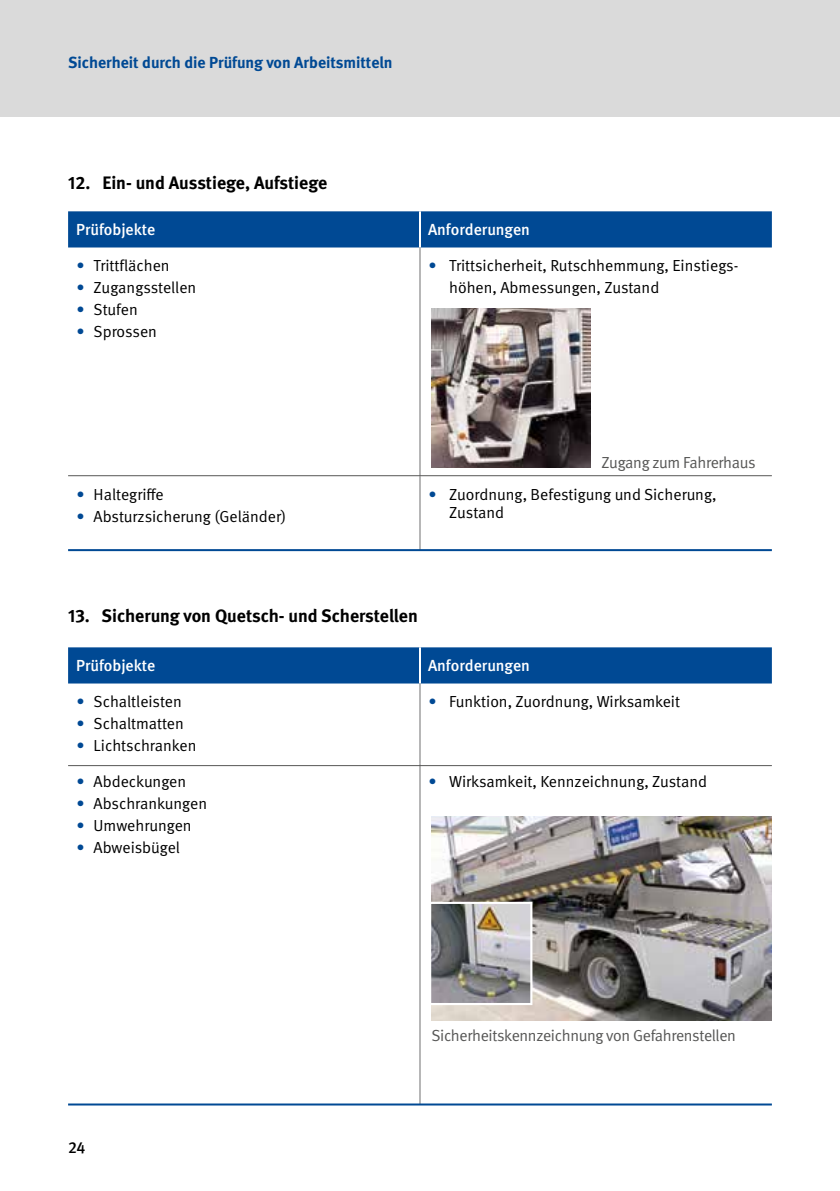
<style>
.page{position:relative;width:840px;height:1191px;background:#fff}
.page>*{position:absolute;margin:0;border:0;box-sizing:border-box;transform-origin:0 0}
.t1{font:700 18px "DGUV Meta";color:#000}
.t2{font:16px/22px "DGUV Meta";color:#000}
.t3{font:16px "DGUV Meta";letter-spacing:-.02em;color:#575756}
.t4{font:500 16px "DGUV Meta";color:#fff}
.t5{font:700 16px "DGUV Meta";color:#004994}
.t6{font:500 16px "DGUV Meta";color:#000}
.s1{color:#004994}
</style>
<div class="page">
<div style="left:0;top:0;width:839px;height:116px;background:#dadada"></div>
<div style="left:68px;top:211px;width:703px;height:36px;background:#004994"></div>
<hr style="left:419px;top:211px;width:2px;height:36px;background:#fff">
<hr style="left:419px;top:247px;width:1px;height:229px;background:#707071">
<hr style="left:419px;top:476px;width:1px;height:74px;background:#707071">
<hr style="left:68px;top:549px;width:703px;height:2px;background:#004994">
<hr style="left:68px;top:475px;width:703px;height:1px;background:#575756">
<img style="left:431px;top:309px;width:159px;height:158px">
<div style="left:68px;top:647px;width:703px;height:36px;background:#004994"></div>
<hr style="left:419px;top:647px;width:2px;height:36px;background:#fff">
<hr style="left:419px;top:683px;width:1px;height:80px;background:#707071">
<hr style="left:419px;top:763px;width:1px;height:341px;background:#707071">
<hr style="left:68px;top:1103px;width:703px;height:2px;background:#004994">
<hr style="left:68px;top:765px;width:703px;height:1px;background:#575756">
<img style="left:431px;top:817px;width:340px;height:204px">
<img style="left:432px;top:904px;width:97px;height:98px">
<div style="left:429px;top:901px;width:103px;height:104px;border:2px solid #fff"></div>
<p class="t5" style="left:68px;top:53px;width:326px">Sicherheit durch die Prüfung von Arbeitsmitteln</p>
<p class="t1" style="left:68px;top:172px;width:260px">12. Ein- und Ausstiege, Aufstiege</p>
<p class="t4" style="left:76px;top:221px;width:81px">Prüfobjekte</p>
<p class="t4" style="left:428px;top:221px;width:103px">Anforderungen</p>
<p class="t2" style="left:77px;top:255px;width:94px"><span class="s1">•</span> Trittflächen</p>
<p class="t2" style="left:77px;top:277px;width:121px"><span class="s1">•</span> Zugangsstellen</p>
<p class="t2" style="left:77px;top:299px;width:63px"><span class="s1">•</span> Stufen</p>
<p class="t2" style="left:77px;top:321px;width:82px"><span class="s1">•</span> Sprossen</p>
<p class="t2" style="left:449px;top:255px;width:289px;text-indent:-21px"><span class="s1">•</span> Trittsicherheit, Rutschhemmung, Einstiegs&shy;höhen, Abmessungen, Zustand</p>
<p class="t2" style="left:77px;top:484px;width:89px"><span class="s1">•</span> Haltegriffe</p>
<p class="t2" style="left:77px;top:506px;width:211px"><span class="s1">•</span> Absturzsicherung (Geländer)</p>
<p class="t3" style="left:601px;top:453px;width:155px">Zugang zum Fahrerhaus</p>
<p class="t2" style="left:449px;top:486px;width:269px;line-height:18px;text-indent:-21px"><span class="s1">•</span> Zuordnung, Befestigung und Sicherung,<br>Zustand</p>
<p class="t1" style="left:68px;top:605px;width:351px">13. Sicherung von Quetsch- und Scherstellen</p>
<p class="t4" style="left:76px;top:656px;width:81px">Prüfobjekte</p>
<p class="t4" style="left:428px;top:656px;width:103px">Anforderungen</p>
<p class="t2" style="left:77px;top:691px;width:107px"><span class="s1">•</span> Schaltleisten</p>
<p class="t2" style="left:77px;top:713px;width:109px"><span class="s1">•</span> Schaltmatten</p>
<p class="t2" style="left:77px;top:735px;width:121px"><span class="s1">•</span> Lichtschranken</p>
<p class="t2" style="left:428px;top:691px;width:253px"><span class="s1">•</span> Funktion, Zuordnung, Wirksamkeit</p>
<p class="t2" style="left:77px;top:770px;width:111px"><span class="s1">•</span> Abdeckungen</p>
<p class="t2" style="left:77px;top:792px;width:132px"><span class="s1">•</span> Abschrankungen</p>
<p class="t2" style="left:77px;top:814px;width:116px"><span class="s1">•</span> Umwehrungen</p>
<p class="t2" style="left:77px;top:836px;width:105px"><span class="s1">•</span> Abweisbügel</p>
<p class="t6" style="left:68px;top:1137px;width:19px">24</p>
<p class="t2" style="left:428px;top:770px;width:280px"><span class="s1">•</span> Wirksamkeit, Kennzeichnung, Zustand</p>
<p class="t3" style="left:431px;top:1025px;width:306px">Sicherheitskennzeichnung von Gefahrenstellen</p>
</div>
